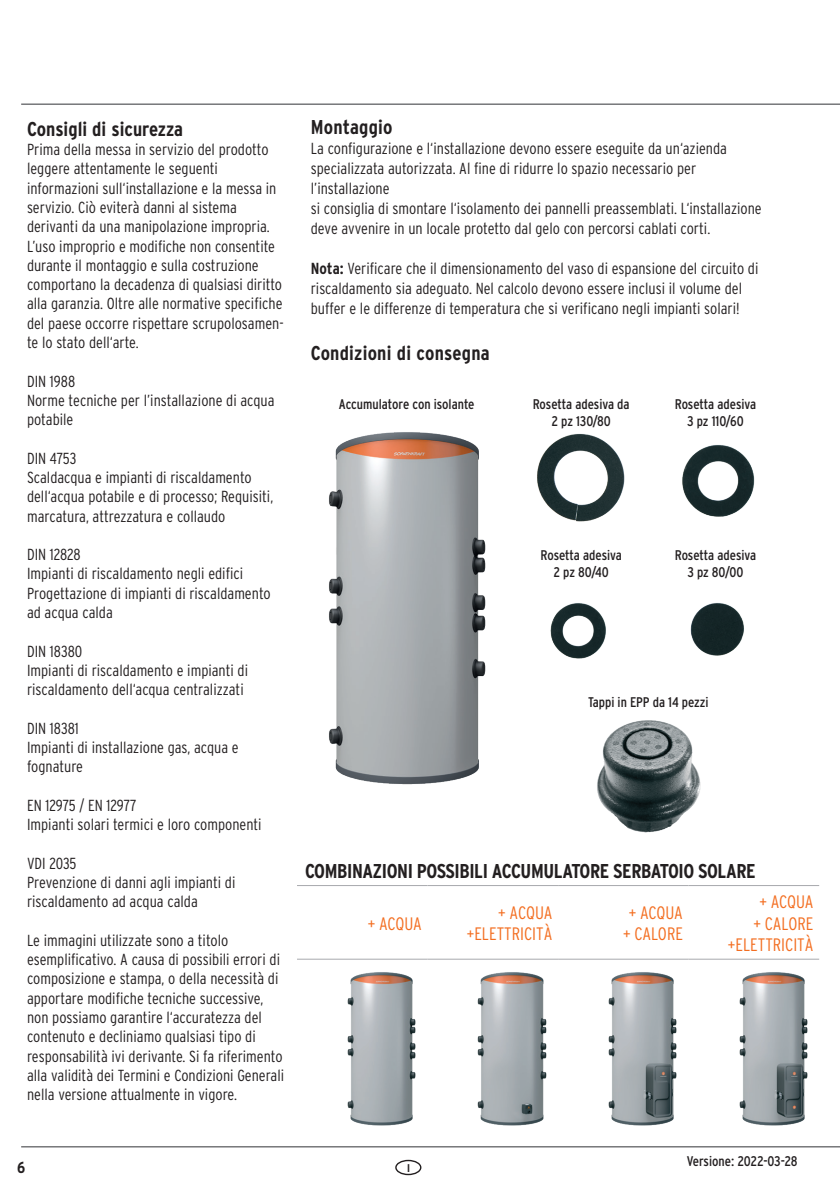
<style>
.page{position:relative;width:840px;height:1191px;background:#fff}
.page>*{position:absolute;margin:0;border:0;box-sizing:border-box;transform-origin:0 0}
.t1{font:700 20px "Interstate Condensed";letter-spacing:-.02em;color:#231f20}
.t2{font:700 20px "Interstate Condensed";letter-spacing:.01em;color:#231f20}
.t3{font:700 20px "Interstate Condensed";color:#231f20}
.t4{font:300 18px/21.6px "Interstate Condensed";color:#f36e21;text-align:right}
.t5{font:300 16px/19.2px "Interstate Condensed";color:#231f20}
.t6{font:700 16px "Interstate Condensed";color:#231f20}
.t7{font:14px/16.8px "Interstate Condensed";letter-spacing:-.005em;color:#231f20;text-align:center}
.t8{font:700 11.2px "Interstate Condensed";color:#231f20}
.s1{font-weight:700}
</style>
<div class="page">
<hr style="left:21px;top:1146px;width:818px;height:1px;background:#6c6d70">
<hr style="left:21px;top:103px;width:818px;height:2px;background:#6c6d70">
<div style="left:395px;top:1159px;width:26px;height:16px;border:1px solid #231f20;border-radius:50%"></div>
<img style="left:329px;top:432px;width:157px;height:353px">
<img style="left:537px;top:434px;width:88px;height:88px">
<img style="left:682px;top:445px;width:73px;height:72px">
<img style="left:550px;top:603px;width:56px;height:56px">
<img style="left:690px;top:603px;width:54px;height:53px">
<img style="left:597px;top:720px;width:104px;height:113px">
<hr style="left:297px;top:885px;width:130px;height:1px;background:#a8a9ad">
<hr style="left:427px;top:885px;width:130px;height:1px;background:#a8a9ad">
<hr style="left:557px;top:885px;width:131px;height:1px;background:#a8a9ad">
<hr style="left:688px;top:885px;width:130px;height:1px;background:#a8a9ad">
<hr style="left:297px;top:958px;width:130px;height:1px;background:#a8a9ad">
<hr style="left:427px;top:958px;width:130px;height:1px;background:#a8a9ad">
<hr style="left:557px;top:958px;width:131px;height:1px;background:#a8a9ad">
<hr style="left:688px;top:958px;width:130px;height:1px;background:#a8a9ad">
<img style="left:347px;top:972px;width:69px;height:154px">
<img style="left:477px;top:972px;width:70px;height:154px">
<img style="left:608px;top:972px;width:69px;height:154px">
<img style="left:739px;top:972px;width:69px;height:154px">
<p class="t3" style="left:27px;top:118px;width:157px">Consigli di sicurezza</p>
<p class="t5" style="left:27px;top:140px;width:258px">Prima della messa in servizio del prodotto leggere attentamente le seguenti informazioni sull‘installazione e la messa in servizio. Ciò eviterà danni al sistema derivanti da una manipolazione impropria.<br>L’uso improprio e modifiche non consentite durante il montaggio e sulla costruzione comportano la decadenza di qualsiasi diritto alla garanzia. Oltre alle normative specifiche del paese occorre rispettare scrupolosamen&shy;te lo stato dell‘arte.</p>
<p class="t5" style="left:27px;top:371px;width:249px">DIN 1988<br>Norme tecniche per l’installazione di acqua potabile</p>
<p class="t5" style="left:27px;top:448px;width:247px">DIN 4753<br>Scaldacqua e impianti di riscaldamento dell‘acqua potabile e di processo; Requisiti, marcatura, attrezzatura e collaudo</p>
<p class="t5" style="left:27px;top:545px;width:245px">DIN 12828<br>Impianti di riscaldamento negli edifici<br>Progettazione di impianti di riscaldamento ad acqua calda</p>
<p class="t5" style="left:27px;top:641px;width:222px">DIN 18380<br>Impianti di riscaldamento e impianti di riscaldamento dell‘acqua centralizzati</p>
<p class="t5" style="left:27px;top:718px;width:213px">DIN 18381<br>Impianti di installazione gas, acqua e fognature</p>
<p class="t5" style="left:27px;top:795px;width:236px">EN 12975 / EN 12977<br>Impianti solari termici e loro componenti</p>
<p class="t5" style="left:27px;top:853px;width:210px">VDI 2035<br>Prevenzione di danni agli impianti di riscaldamento ad acqua calda</p>
<p class="t5" style="left:27px;top:930px;width:258px">Le immagini utilizzate sono a titolo esemplificativo. A causa di possibili errori di composizione e stampa, o della necessità di apportare modifiche tecniche successive, non possiamo garantire l‘accuratezza del contenuto e decliniamo qualsiasi tipo di responsabilità ivi derivante. Si fa riferimento alla validità dei Termini e Condizioni Generali nella versione attualmente in vigore.</p>
<p class="t2" style="left:310px;top:115px;width:83px">Montaggio</p>
<p class="t5" style="left:310px;top:138px;width:452px;line-height:20px">La configurazione e l‘installazione devono essere eseguite da un‘azienda specializzata autorizzata. Al fine di ridurre lo spazio necessario per l’installazione<br>si consiglia di smontare l‘isolamento dei pannelli preassemblati. L‘installazione deve avvenire in un locale protetto dal gelo con percorsi cablati corti.</p>
<p class="t5" style="left:310px;top:258px;width:449px;line-height:20px"><span class="s1">Nota:</span> Verificare che il dimensionamento del vaso di espansione del circuito di riscaldamento sia adeguato. Nel calcolo devono essere inclusi il volume del buffer e le differenze di temperatura che si verificano negli impianti solari!</p>
<p class="t2" style="left:310px;top:341px;width:180px">Condizioni di consegna</p>
<p class="t7" style="left:339px;top:395px;width:137px">Accumulatore con isolante</p>
<p class="t7" style="left:532px;top:395px;width:98px">Rosetta adesiva da<br>2 pz 130/80</p>
<p class="t7" style="left:674px;top:395px;width:83px">Rosetta adesiva<br>3 pz 110/60</p>
<p class="t7" style="left:540px;top:546px;width:83px">Rosetta adesiva<br>2 pz 80/40</p>
<p class="t7" style="left:674px;top:546px;width:83px">Rosetta adesiva<br>3 pz 80/00</p>
<p class="t7" style="left:587px;top:693px;width:122px">Tappi in EPP da 14 pezzi</p>
<p class="t1" style="left:305px;top:859px;width:452px">COMBINAZIONI POSSIBILI ACCUMULATORE SERBATOIO SOLARE</p>
<p class="t4" style="left:367px;top:912px;width:56px">+ ACQUA</p>
<p class="t4" style="left:466px;top:901px;width:87px">+ ACQUA +ELETTRICITÀ</p>
<p class="t4" style="left:622px;top:901px;width:61px;text-align:center">+ ACQUA + CALORE</p>
<p class="t4" style="left:727px;top:890px;width:87px">+ ACQUA<br>+ CALORE +ELETTRICITÀ</p>
<p class="t6" style="left:17px;top:1158px;width:10px">6</p>
<p class="t8" style="left:407px;top:1161px;width:4px">I</p>
<p class="t7" style="left:686px;top:1152px;width:112px">Versione: 2022-03-28</p>
</div>
